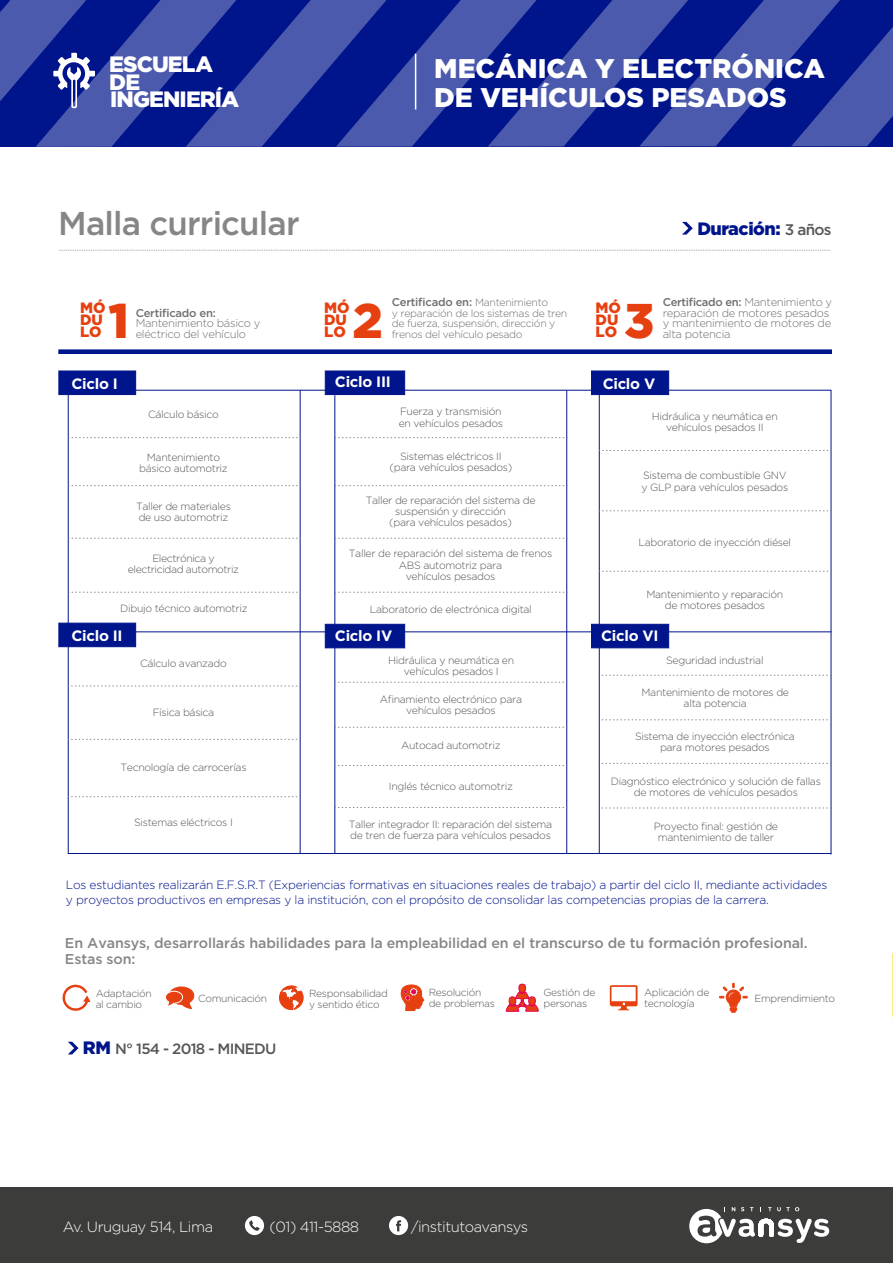
<style>
.page{position:relative;width:893px;height:1263px;background:#fff}
.page>*{position:absolute;margin:0;border:0;box-sizing:border-box;transform-origin:0 0}
.t1{font:900 48.75px "Gotham";color:#e64011}
.t2{font:500 33px "Gotham";letter-spacing:-.025em;color:#868686}
.t3{font:900 27px/28.5px "Gotham";color:#fff}
.t4{font:900 22.2px/17.5px "Gotham";letter-spacing:-.04em;color:#fff}
.t5{font:900 18px "Gotham";letter-spacing:-.025em;color:#00148b}
.t6{font:700 15px "Gotham";letter-spacing:-.02em;color:#fff}
.t7{font:500 15px "Gotham";letter-spacing:-.05em;color:#575756}
.t8{font:900 15px/12px "Gotham";color:#e64011}
.t9{font:300 14.85px "Gotham";letter-spacing:-.03em;color:#fff}
.t10{font:500 14.25px/16.5px "Gotham";letter-spacing:-.01em;color:#868686}
.t11{font:300 12px/15px "Gotham";letter-spacing:-.02em;color:#00148b}
.t12{font:300 11.25px/10.5px "Gotham";letter-spacing:-.03em;color:#6f6f6e}
.t13{font:500 11.25px "Gotham";letter-spacing:-.02em;color:#6f6f6e}
.t14{font:300 10.5px/11.2px "Gotham";letter-spacing:-.03em;color:#575756;text-align:center}
.t15{font:300 10.5px/10.5px "Gotham";letter-spacing:-.03em;color:#6f6f6e}
.t16{font:300 10.35px/10.9px "Gotham";letter-spacing:-.03em;color:#575756}
.s1{font-weight:500;font-size:15.3px;color:#575756}
.s2{font-weight:300;font-size:10.5px}
.s3{font-weight:500}
.s4{font-weight:900;font-size:18px;color:#00148b}
</style>
<div class="page">
<svg style="left:682px;top:222px;width:11px;height:13px"></svg>
<svg style="left:251px;top:0;width:106px;height:147px;background:#28399d"></svg>
<svg style="left:357px;top:0;width:149px;height:147px;background:#26379c"></svg>
<svg style="left:506px;top:0;width:150px;height:147px;background:#25369b"></svg>
<svg style="left:656px;top:0;width:237px;height:147px;background:#25369b"></svg>
<hr style="left:892px;top:953px;width:1px;height:64px;background:#ffd500">
<svg style="left:59px;top:250px;width:771px;height:1px"></svg>
<hr style="left:334px;top:395px;width:1px;height:459px;background:#00148b">
<hr style="left:59px;top:350px;width:773px;height:4px;background:#00148b">
<div style="left:59px;top:371px;width:77px;height:24px;background:#00148b"></div>
<hr style="left:68px;top:394px;width:1px;height:460px;background:#00148b">
<hr style="left:112px;top:390px;width:719px;height:1px;background:#00148b">
<hr style="left:112px;top:631px;width:719px;height:1px;background:#00148b">
<hr style="left:68px;top:853px;width:763px;height:1px;background:#00148b">
<div style="left:325px;top:371px;width:80px;height:24px;background:#00148b"></div>
<div style="left:325px;top:624px;width:80px;height:24px;background:#00148b;border:1px solid #00148b"></div>
<div style="left:591px;top:371px;width:78px;height:24px;background:#00148b"></div>
<div style="left:591px;top:624px;width:78px;height:24px;background:#00148b;border:1px solid #00148b"></div>
<div style="left:59px;top:623px;width:77px;height:24px;background:#00148b;border:1px solid #00148b"></div>
<hr style="left:599px;top:392px;width:1px;height:462px;background:#00148b">
<hr style="left:831px;top:390px;width:1px;height:464px;background:#00148b">
<hr style="left:300px;top:390px;width:1px;height:464px;background:#00148b">
<hr style="left:566px;top:390px;width:1px;height:464px;background:#00148b">
<svg style="left:0;top:0;width:251px;height:147px;background:#2a3b9e"></svg>
<svg style="left:335px;top:437px;width:233px;height:1px"></svg>
<svg style="left:335px;top:485px;width:233px;height:1px"></svg>
<svg style="left:335px;top:538px;width:233px;height:1px"></svg>
<svg style="left:335px;top:592px;width:233px;height:1px"></svg>
<svg style="left:599px;top:450px;width:233px;height:1px"></svg>
<svg style="left:599px;top:511px;width:233px;height:1px"></svg>
<svg style="left:599px;top:571px;width:233px;height:1px"></svg>
<svg style="left:68px;top:686px;width:233px;height:1px"></svg>
<svg style="left:68px;top:739px;width:233px;height:1px"></svg>
<svg style="left:68px;top:796px;width:233px;height:1px"></svg>
<svg style="left:69px;top:437px;width:232px;height:1px"></svg>
<svg style="left:69px;top:485px;width:232px;height:1px"></svg>
<svg style="left:69px;top:538px;width:232px;height:1px"></svg>
<svg style="left:69px;top:592px;width:232px;height:1px"></svg>
<svg style="left:599px;top:675px;width:232px;height:1px"></svg>
<svg style="left:599px;top:720px;width:232px;height:1px"></svg>
<svg style="left:599px;top:763px;width:232px;height:1px"></svg>
<svg style="left:599px;top:808px;width:232px;height:1px"></svg>
<svg style="left:335px;top:682px;width:233px;height:1px"></svg>
<svg style="left:335px;top:727px;width:233px;height:1px"></svg>
<svg style="left:335px;top:765px;width:233px;height:1px"></svg>
<svg style="left:335px;top:807px;width:233px;height:1px"></svg>
<div style="left:0;top:1187px;width:893px;height:76px;background:#3c3c3b"></div>
<svg style="left:689px;top:1207px;width:140px;height:36px"></svg>
<svg style="left:389px;top:1216px;width:19px;height:19px"></svg>
<svg style="left:245px;top:1216px;width:19px;height:19px"></svg>
<svg style="left:68px;top:1042px;width:11px;height:12px"></svg>
<svg style="left:165px;top:987px;width:29px;height:22px"></svg>
<svg style="left:401px;top:984px;width:24px;height:27px"></svg>
<svg style="left:279px;top:986px;width:24px;height:24px"></svg>
<svg style="left:719px;top:983px;width:29px;height:29px"></svg>
<svg style="left:610px;top:985px;width:28px;height:25px"></svg>
<svg style="left:506px;top:984px;width:32px;height:27px"></svg>
<svg style="left:63px;top:985px;width:27px;height:25px"></svg>
<hr style="left:415px;top:54px;width:1px;height:55px;background:#fff">
<h3 class="t4" style="left:109px;top:55px;width:131px">ESCUELA<br>DE<br>INGENIERÍA</h3>
<h3 class="t3" style="left:434px;top:54px;width:392px">MECÁNICA Y ELECTRÓNICA<br>DE VEHÍCULOS PESADOS</h3>
<h2 class="t2" style="left:58px;top:202px;width:243px">Malla curricular</h2>
<h3 class="t5" style="left:697px;top:216px;width:136px">Duración: <span class="s1">3 años</span></h3>
<h3 class="t8" style="left:80px;top:302px;width:27px">MÓ<br>DU<br>LO</h3>
<p class="t13" style="left:136px;top:305px;width:82px">Certificado en:</p>
<h1 class="t1" style="left:108px;top:287px;width:22px">1</h1>
<p class="t12" style="left:136px;top:317px;width:126px">Mantenimiento básico y eléctrico del vehículo</p>
<p class="t13" style="left:392px;top:295px;width:158px">Certificado en: <span class="s2">Mantenimiento</span></p>
<p class="t15" style="left:392px;top:308px;width:177px">y reparación de los sistemas de tren de fuerza, suspensión, dirección y frenos del vehículo pesado</p>
<p class="t12" style="left:663px;top:296px;width:171px"><span class="s3">Certificado en:</span> Mantenimiento y reparación de motores pesados y mantenimiento de motores de</p>
<h3 class="t8" style="left:324px;top:302px;width:27px">MÓ<br>DU<br>LO</h3>
<h1 class="t1" style="left:353px;top:287px;width:32px">2</h1>
<h3 class="t8" style="left:596px;top:302px;width:27px">MÓ<br>DU<br>LO</h3>
<h1 class="t1" style="left:624px;top:287px;width:32px">3</h1>
<p class="t12" style="left:663px;top:328px;width:69px">alta potencia</p>
<h3 class="t6" style="left:72px;top:374px;width:48px">Ciclo I</h3>
<h3 class="t6" style="left:335px;top:372px;width:57px">Ciclo III</h3>
<p class="t14" style="left:148px;top:409px;width:72px">Cálculo básico</p>
<p class="t14" style="left:139px;top:451px;width:90px">Mantenimiento básico automotriz</p>
<p class="t14" style="left:136px;top:500px;width:96px;text-align:left">Taller de materiales de uso automotriz</p>
<p class="t14" style="left:128px;top:552px;width:113px">Electrónica y electricidad automotriz</p>
<p class="t14" style="left:120px;top:603px;width:129px">Dibujo técnico automotriz</p>
<p class="t14" style="left:399px;top:406px;width:106px;text-align:left">Fuerza y transmisión en vehículos pesados</p>
<p class="t14" style="left:390px;top:450px;width:124px">Sistemas eléctricos II (para vehículos pesados)</p>
<p class="t14" style="left:366px;top:494px;width:171px">Taller de reparación del sistema de suspensión y dirección<br>(para vehículos pesados)</p>
<p class="t14" style="left:349px;top:548px;width:205px">Taller de reparación del sistema de frenos<br>ABS automotriz para<br>vehículos pesados</p>
<p class="t14" style="left:370px;top:603px;width:163px">Laboratorio de electrónica digital</p>
<h3 class="t6" style="left:603px;top:374px;width:54px">Ciclo V</h3>
<p class="t14" style="left:652px;top:410px;width:127px">Hidráulica y neumática en vehículos pesados II</p>
<p class="t14" style="left:642px;top:470px;width:148px;text-align:left">Sistema de combustible GNV y GLP para vehículos pesados</p>
<p class="t14" style="left:639px;top:536px;width:154px">Laboratorio de inyección diésel</p>
<p class="t14" style="left:646px;top:588px;width:138px">Mantenimiento y reparación de motores pesados</p>
<h3 class="t6" style="left:72px;top:626px;width:53px">Ciclo II</h3>
<h3 class="t6" style="left:601px;top:625px;width:59px">Ciclo VI</h3>
<h3 class="t6" style="left:335px;top:625px;width:59px">Ciclo IV</h3>
<p class="t14" style="left:140px;top:658px;width:88px">Cálculo avanzado</p>
<p class="t14" style="left:153px;top:706px;width:63px">Física básica</p>
<p class="t14" style="left:120px;top:762px;width:128px">Tecnología de carrocerías</p>
<p class="t14" style="left:134px;top:816px;width:100px">Sistemas eléctricos I</p>
<p class="t14" style="left:388px;top:654px;width:127px">Hidráulica y neumática en vehículos pesados I</p>
<p class="t14" style="left:380px;top:693px;width:144px">Afinamiento electrónico para vehículos pesados</p>
<p class="t14" style="left:401px;top:740px;width:101px">Autocad automotriz</p>
<p class="t14" style="left:389px;top:780px;width:125px">Inglés técnico automotriz</p>
<p class="t14" style="left:349px;top:818px;width:205px;text-align:left">Taller integrador II: reparación del sistema de tren de fuerza para vehículos pesados</p>
<p class="t14" style="left:666px;top:655px;width:99px">Seguridad industrial</p>
<p class="t14" style="left:641px;top:686px;width:149px">Mantenimiento de motores de alta potencia</p>
<p class="t14" style="left:635px;top:730px;width:161px">Sistema de inyección electrónica para motores pesados</p>
<p class="t14" style="left:611px;top:775px;width:211px">Diagnóstico electrónico y solución de fallas de motores de vehículos pesados</p>
<p class="t14" style="left:654px;top:820px;width:126px">Proyecto final: gestión de mantenimiento de taller</p>
<p class="t11" style="left:66px;top:877px;width:763px">Los estudiantes realizarán E.F.S.R.T (Experiencias formativas en situaciones reales de trabajo) a partir del ciclo II, mediante actividades y proyectos productivos en empresas y la institución, con el propósito de consolidar las competencias propias de la carrera.</p>
<h3 class="t10" style="left:65px;top:934px;width:744px">En Avansys, desarrollarás habilidades para la empleabilidad en el transcurso de tu formación profesional.<br>Estas son:</h3>
<p class="t16" style="left:96px;top:988px;width:58px">Adaptación al cambio</p>
<p class="t16" style="left:198px;top:993px;width:70px">Comunicación</p>
<p class="t16" style="left:309px;top:987px;width:80px">Responsabilidad y sentido ético</p>
<p class="t16" style="left:429px;top:987px;width:68px">Resolución de problemas</p>
<p class="t16" style="left:544px;top:987px;width:53px">Gestión de personas</p>
<p class="t16" style="left:754px;top:992px;width:82px">Emprendimiento</p>
<p class="t16" style="left:644px;top:987px;width:67px">Aplicación de tecnología</p>
<h3 class="t7" style="left:83px;top:1039px;width:195px"><span class="s4">RM</span> N° 154 - 2018 - MINEDU</h3>
<h3 class="t9" style="left:63px;top:1217px;width:152px">Av. Uruguay 514, Lima</h3>
<h3 class="t9" style="left:270px;top:1217px;width:91px">(01) 411-5888</h3>
<h3 class="t9" style="left:411px;top:1217px;width:118px">/institutoavansys</h3>
</div>
